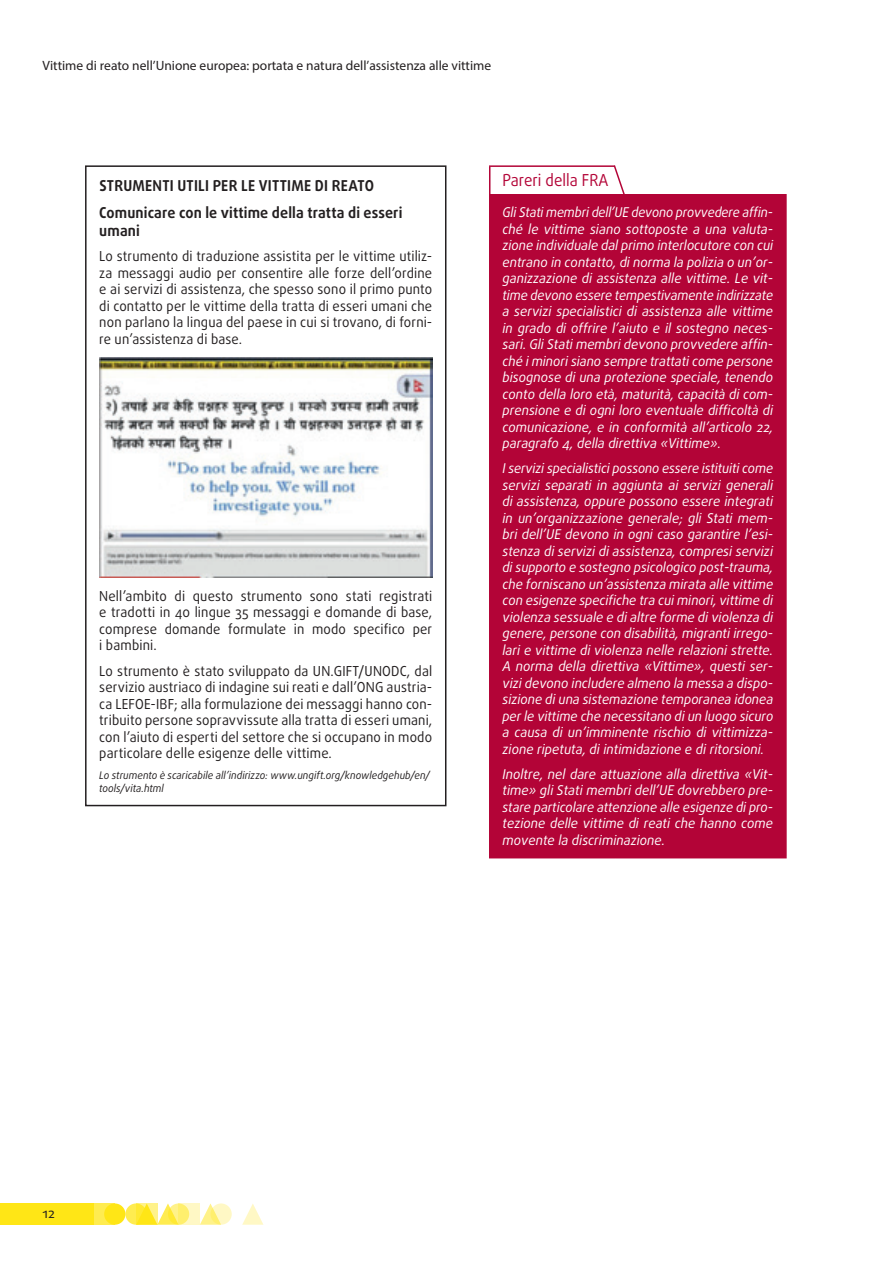
<style>
.page{position:relative;width:893px;height:1263px;background:#fff}
.page>*{position:absolute;margin:0;border:0;box-sizing:border-box;transform-origin:0 0}
.opinios_title{font:16.5px "Daxline Pro";color:#b30437;scale:.92 1}
.t1{font:700 15px/26.5px "Daxline Pro";letter-spacing:.015em;color:#231f20;scale:.95 1}
.t2{font:13.8px/16.5px "Daxline Pro";letter-spacing:.01em;color:#231f20;text-align:justify;scale:.95 1}
.opinions_body{font:italic 13.5px/16.5px "Daxline Pro";color:#fff;text-align:justify;scale:.95 1}
.opinions_body-2{font:italic 13.5px/16.5px "Daxline Pro";color:#fff;text-align:justify;scale:.94 1}
.opinions_body-3{font:italic 13.5px/16.5px "Daxline Pro";color:#fff;text-align:justify}
.t3{font:13.5px "Myriad Pro";color:#231f20}
.t4{font:13.5px "Daxline Pro";color:#231f20}
.t5{font:italic 10.5px/12.6px "Daxline Pro";color:#231f20;scale:.95 1}
</style>
<div class="page">
<svg style="left:125px;top:1203px;width:22px;height:22px"></svg>
<div style="left:94px;top:1203px;width:21px;height:22px;background:#ffec50"></div>
<div style="left:0;top:1203px;width:94px;height:22px;background:#ffe616"></div>
<svg style="left:200px;top:1203px;width:18px;height:22px"></svg>
<svg style="left:242px;top:1204px;width:21px;height:21px"></svg>
<div style="left:104px;top:1203px;width:21px;height:22px;background:#ffe616;border-radius:50%"></div>
<svg style="left:157px;top:1203px;width:18px;height:22px"></svg>
<svg style="left:168px;top:1203px;width:21px;height:22px"></svg>
<svg style="left:210px;top:1203px;width:22px;height:22px"></svg>
<svg style="left:136px;top:1203px;width:21px;height:22px"></svg>
<svg style="left:179px;top:1203px;width:21px;height:22px"></svg>
<div style="left:85px;top:165px;width:361px;height:641px;border:2px solid #231f20"></div>
<img style="left:99px;top:357px;width:333px;height:220px">
<div style="left:490px;top:194px;width:296px;height:664px;background:#b30437"></div>
<svg style="left:489px;top:167px;width:1px;height:27px"></svg>
<hr style="left:489px;top:165px;width:126px;height:2px;background:#b30437">
<hr style="left:489px;top:194px;width:1px;height:663px;background:#b30437">
<hr style="left:489px;top:857px;width:126px;height:1px;background:#b30437">
<hr style="left:615px;top:857px;width:172px;height:1px;background:#b30437">
<hr style="left:785px;top:194px;width:2px;height:663px;background:#b30437">
<svg style="left:612px;top:165px;width:13px;height:29px"></svg>
<p class="t3" style="left:43px;top:57px;width:450px">Vittime di reato nell’Unione europea: portata e natura dell’assistenza alle vittime</p>
<p class="t1" style="left:99px;top:173px;width:321px">STRUMENTI UTILI PER LE VITTIME DI REATO<br>Comunicare con le vittime della tratta di esseri</p>
<p class="t1" style="left:99px;top:217px;width:44px">umani</p>
<p class="t2" style="left:99px;top:248px;width:352px">Lo strumento di traduzione assistita per le vittime utiliz‑ za messaggi audio per consentire alle forze dell’ordine e ai servizi di assistenza, che spesso sono il primo punto di contatto per le vittime della tratta di esseri umani che non parlano la lingua del paese in cui si trovano, di forni‑ re un’assistenza di base.</p>
<p class="t2" style="left:99px;top:588px;width:352px">Nell’ambito di questo strumento sono stati registrati e tradotti in 40 lingue 35 messaggi e domande di base, comprese domande formulate in modo specifico per i bambini.</p>
<p class="t2" style="left:99px;top:662px;width:352px">Lo strumento è stato sviluppato da UN.GIFT/UNODC, dal servizio austriaco di indagine sui reati e dall’ONG austria‑ ca LEFOE‑IBF; alla formulazione dei messaggi hanno con‑ tribuito persone sopravvissute alla tratta di esseri umani, con l’aiuto di esperti del settore che si occupano in modo particolare delle esigenze delle vittime.</p>
<p class="t5" style="left:99px;top:769px;width:350px">Lo strumento è scaricabile all’indirizzo: www.ungift.org/knowledgehub/en/ tools/vita.html</p>
<p class="opinios_title" style="left:502px;top:169px;width:117px">Pareri della FRA</p>
<p class="opinions_body-2" style="left:502px;top:204px;width:290px">Gli Stati membri dell’UE devono provvedere affin‑ ché le vittime siano sottoposte a una valuta‑ zione individuale dal primo interlocutore con cui entrano in contatto, di norma la polizia o un’or‑ ganizzazione di assistenza alle vittime. Le vit‑ time devono essere tempestivamente indirizzate a servizi specialistici di assistenza alle vittime in grado di offrire l’aiuto e il sostegno neces‑ sari. Gli Stati membri devono provvedere affin‑ ché i minori siano sempre trattati come persone bisognose di una protezione speciale, tenendo conto della loro età, maturità, capacità di com‑ prensione e di ogni loro eventuale difficoltà di comunicazione, e in conformità all’articolo 22, paragrafo 4, della direttiva «Vittime».</p>
<p class="opinions_body" style="left:502px;top:460px;width:287px">I servizi specialistici possono essere istituiti come servizi separati in aggiunta ai servizi generali di assistenza, oppure possono essere integrati in un’organizzazione generale; gli Stati mem‑ bri dell’UE devono in ogni caso garantire l’esi‑ stenza di servizi di assistenza, compresi servizi di supporto e sostegno psicologico post‑trauma, che forniscano un’assistenza mirata alle vittime con esigenze specifiche tra cui minori, vittime di violenza sessuale e di altre forme di violenza di genere, persone con disabilità, migranti irrego‑ lari e vittime di violenza nelle relazioni strette.<br>A norma della direttiva «Vittime», questi ser‑ vizi devono includere almeno la messa a dispo‑ sizione di una sistemazione temporanea idonea per le vittime che necessitano di un luogo sicuro a causa di un’imminente rischio di vittimizza‑ zione ripetuta, di intimidazione e di ritorsioni.</p>
<p class="opinions_body-3" style="left:502px;top:766px;width:272px">Inoltre, nel dare attuazione alla direttiva «Vit‑ time» gli Stati membri dell’UE dovrebbero pre‑ stare particolare attenzione alle esigenze di pro‑ tezione delle vittime di reati che hanno come movente la discriminazione.</p>
<p class="t4" style="left:43px;top:1204px;width:14px">12</p>
</div>
